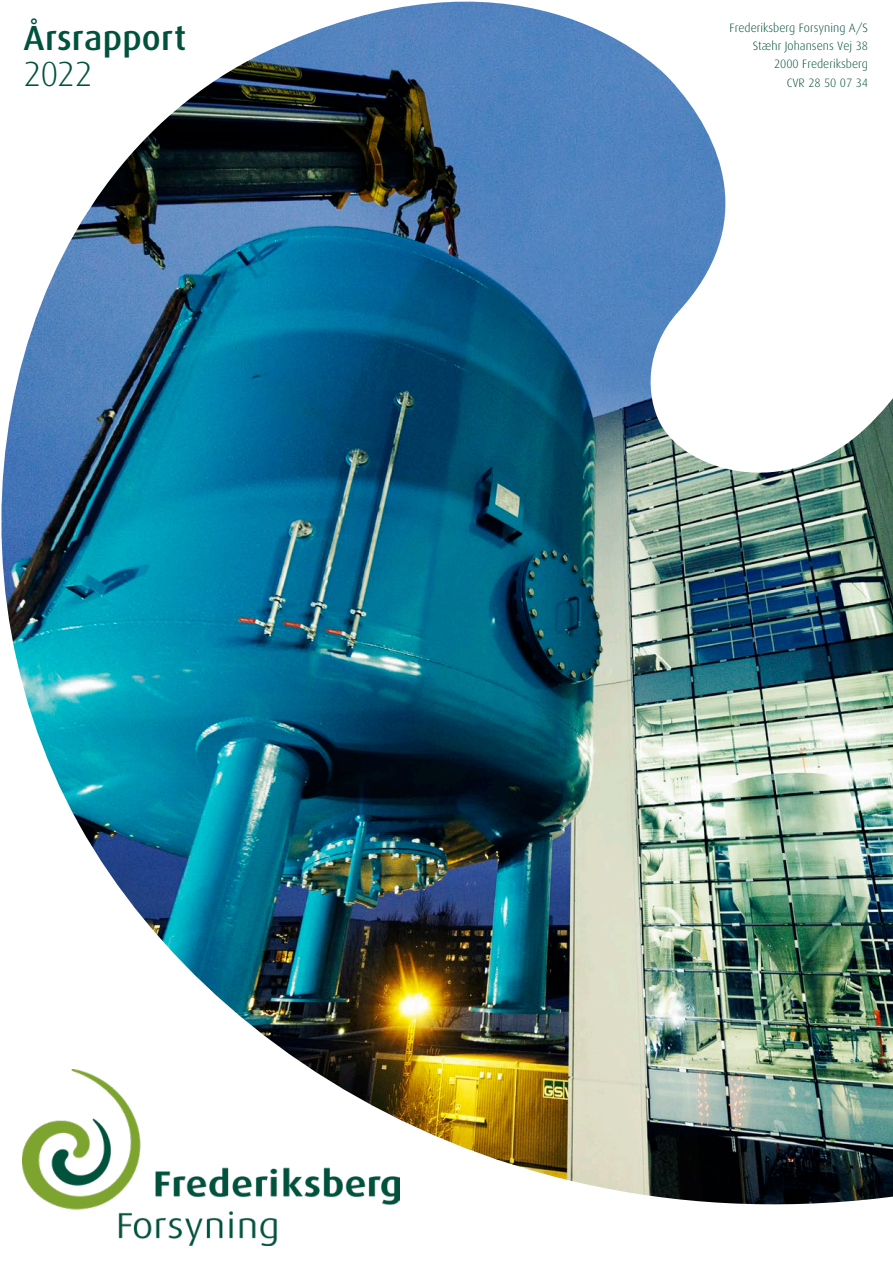
<style>
.page{position:relative;width:893px;height:1263px;background:#fff}
.page>*{position:absolute;margin:0;border:0;box-sizing:border-box;transform-origin:0 0}
.TOC_body{font:500 34.95px "Dax";letter-spacing:.005em;color:#00523c}
.TOC_body-2{font:300 34.95px "Dax";color:#00523c}
.brød{font:300 12.15px/18.1px "Dax";color:#004f3b;text-align:right}
</style>
<div class="page">
<img style="left:1px;top:1px;width:892px;height:1204px">
<svg style="left:1px;top:1110px;width:22px;height:95px"></svg>
<img style="left:23px;top:1069px;width:376px;height:177px">
<p class="TOC_body" style="left:23px;top:18px;width:164px">Årsrapport</p>
<p class="TOC_body-2" style="left:23px;top:54px;width:71px">2022</p>
<p class="brød" style="left:729px;top:19px;width:140px">Frederiksberg Forsyning A/S<br>Stæhr Johansens Vej 38</p>
<p class="brød" style="left:774px;top:55px;width:95px">2000 Frederiksberg</p>
<p class="brød" style="left:787px;top:74px;width:83px">CVR 28 50 07 34</p>
</div>
